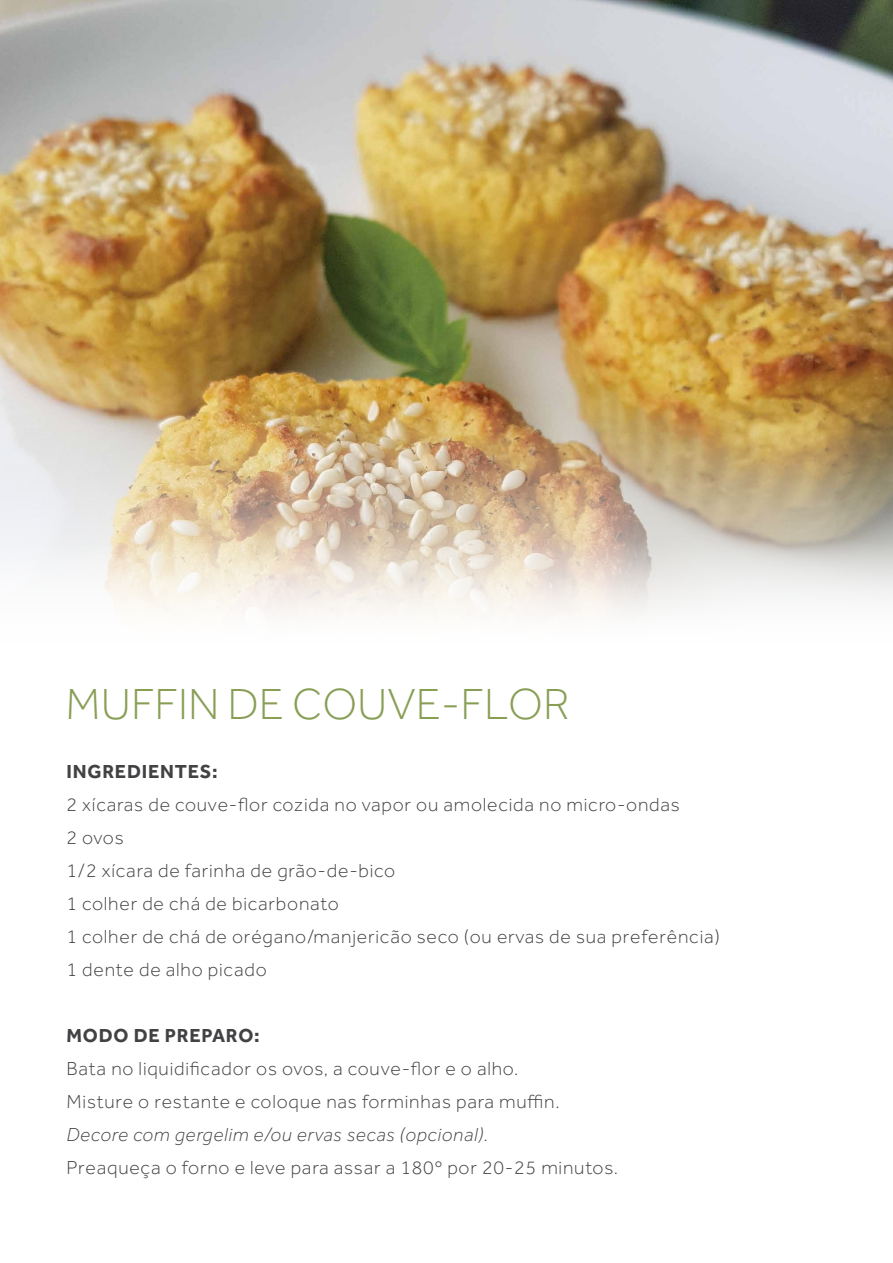
<style>
.page{position:relative;width:893px;height:1263px;background:#fff}
.page>*{position:absolute;margin:0;border:0;box-sizing:border-box;transform-origin:0 0}
.t1{font:300 45px "Effra";color:#899e55}
.t2{font:300 19.5px/33px "Effra";letter-spacing:.04em;color:#424143}
.t3{font:italic 300 19.5px "Effra";letter-spacing:.04em;color:#424143}
.t4{font:700 19.5px "Effra";letter-spacing:.04em;color:#424143}
</style>
<div class="page">
<img style="left:0;top:0;width:893px;height:395px">
<img style="left:0;top:395px;width:893px;height:145px">
<svg style="left:0;top:540px;width:893px;height:75px"></svg>
<h1 class="t1" style="left:66px;top:679px;width:506px">MUFFIN DE COUVE-FLOR</h1>
<p class="t4" style="left:67px;top:759px;width:153px">INGREDIENTES:</p>
<p class="t2" style="left:67px;top:787px;width:655px">2 xícaras de couve-flor cozida no vapor ou amolecida no micro-ondas<br>2 ovos<br>1/2 xícara de farinha de grão-de-bico<br>1 colher de chá de bicarbonato<br>1 colher de chá de orégano/manjericão seco (ou ervas de sua preferência)<br>1 dente de alho picado</p>
<p class="t4" style="left:67px;top:1023px;width:195px">MODO DE PREPARO:</p>
<p class="t2" style="left:67px;top:1051px;width:495px">Bata no liquidificador os ovos, a couve-flor e o alho.<br>Misture o restante e coloque nas forminhas para muffin.</p>
<p class="t3" style="left:67px;top:1123px;width:423px">Decore com gergelim e/ou ervas secas (opcional).</p>
<p class="t2" style="left:67px;top:1150px;width:553px">Preaqueça o forno e leve para assar a 180º por 20-25 minutos.</p>
</div>
